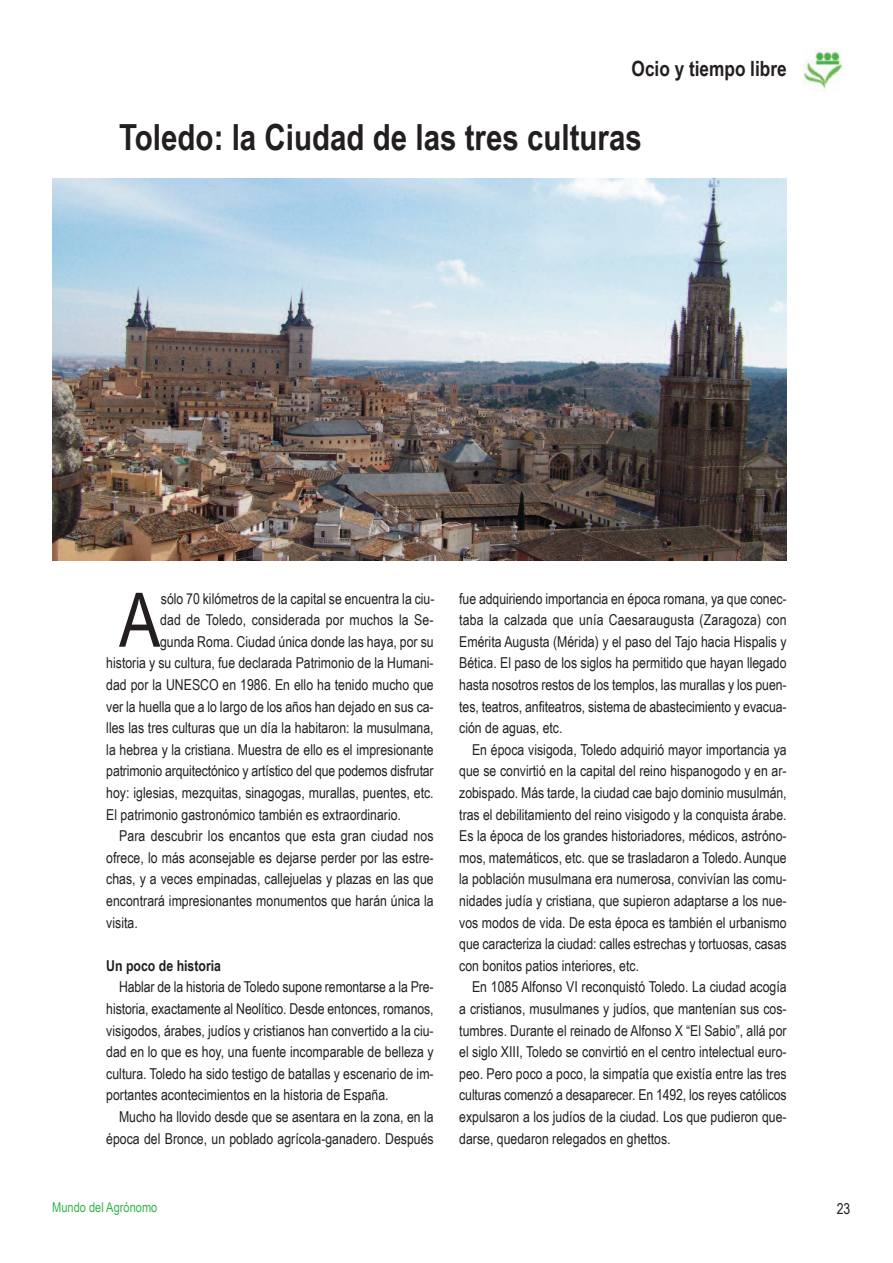
<style>
.page{position:relative;width:893px;height:1263px;background:#fff}
.page>*{position:absolute;margin:0;border:0;box-sizing:border-box;transform-origin:0 0}
.t1{font:75.3px "Arial Narrow";color:#231f20}
.t2{font:700 36px "Arial Narrow";color:#231f20}
.t3{font:700 21px "Arial Narrow";color:#231f20}
.t4{font:15px/21.6px "Arial Narrow";color:#231f20;text-align:justify}
.t5{font:700 15px "Arial Narrow";color:#231f20}
.t6{font:13.5px "Arial Narrow";color:#35b44a}
</style>
<div class="page">
<img style="left:804px;top:50px;width:38px;height:40px">
<img style="left:52px;top:179px;width:735px;height:382px">
<h3 class="t3" style="left:632px;top:56px;width:157px">Ocio y tiempo libre</h3>
<h2 class="t2" style="left:119px;top:116px;width:524px">Toledo: la Ciudad de las tres culturas</h2>
<h1 class="t1" style="left:119px;top:576px;width:43px">A</h1>
<p class="t4" style="left:161px;top:587px;width:275px">sólo 70 kilómetros de la capital se encuentra la ciu-</p>
<p class="t4" style="left:160px;top:609px;width:275px">dad de Toledo, considerada por muchos la Se-</p>
<p class="t4" style="left:160px;top:630px;width:275px">gunda Roma. Ciudad única donde las haya, por su</p>
<p class="t4" style="left:106px;top:652px;width:329px">historia y su cultura, fue declarada Patrimonio de la Humani-</p>
<p class="t4" style="left:106px;top:674px;width:329px">dad por la UNESCO en 1986. En ello ha tenido mucho que</p>
<p class="t4" style="left:106px;top:695px;width:329px">ver la huella que a lo largo de los años han dejado en sus ca-</p>
<p class="t4" style="left:106px;top:717px;width:329px">lles las tres culturas que un día la habitaron: la musulmana,</p>
<p class="t4" style="left:106px;top:738px;width:329px">la hebrea y la cristiana. Muestra de ello es el impresionante</p>
<p class="t4" style="left:106px;top:760px;width:329px">patrimonio arquitectónico y artístico del que podemos disfrutar</p>
<p class="t4" style="left:106px;top:782px;width:329px">hoy: iglesias, mezquitas, sinagogas, murallas, puentes, etc.</p>
<p class="t4" style="left:106px;top:803px;width:296px">El patrimonio gastronómico también es extraordinario.</p>
<p class="t4" style="left:119px;top:825px;width:316px">Para descubrir los encantos que esta gran ciudad nos</p>
<p class="t4" style="left:106px;top:846px;width:329px">ofrece, lo más aconsejable es dejarse perder por las estre-</p>
<p class="t4" style="left:106px;top:868px;width:329px">chas, y a veces empinadas, callejuelas y plazas en las que</p>
<p class="t4" style="left:106px;top:890px;width:329px">encontrará impresionantes monumentos que harán única la</p>
<p class="t4" style="left:106px;top:911px;width:33px">visita.</p>
<p class="t5" style="left:106px;top:957px;width:116px">Un poco de historia</p>
<p class="t4" style="left:106px;top:976px;width:329px;text-indent:13px">Hablar de la historia de Toledo supone remontarse a la Pre&shy;historia, exactamente al Neolítico. Desde entonces, romanos, visigodos, árabes, judíos y cristianos han convertido a la ciu&shy;dad en lo que es hoy, una fuente incomparable de belleza y cultura. Toledo ha sido testigo de batallas y escenario de im&shy;portantes acontecimientos en la historia de España.</p>
<p class="t4" style="left:106px;top:1106px;width:329px;text-align:right">Mucho ha llovido desde que se asentara en la zona, en la época del Bronce, un poblado agrícola-ganadero. Después</p>
<p class="t4" style="left:459px;top:587px;width:329px">fue adquiriendo importancia en época romana, ya que conec&shy;taba la calzada que unía Caesaraugusta (Zaragoza) con Emérita Augusta (Mérida) y el paso del Tajo hacia Hispalis y Bética. El paso de los siglos ha permitido que hayan llegado hasta nosotros restos de los templos, las murallas y los puen&shy;tes, teatros, anfiteatros, sistema de abastecimiento y evacua&shy;ción de aguas, etc.</p>
<p class="t4" style="left:459px;top:738px;width:329px;text-indent:13px">En época visigoda, Toledo adquirió mayor importancia ya que se convirtió en la capital del reino hispanogodo y en ar&shy;zobispado. Más tarde, la ciudad cae bajo dominio musulmán, tras el debilitamiento del reino visigodo y la conquista árabe.<br>Es la época de los grandes historiadores, médicos, astróno&shy;mos, matemáticos, etc. que se trasladaron a Toledo. Aunque la población musulmana era numerosa, convivían las comu&shy;nidades judía y cristiana, que supieron adaptarse a los nue&shy;vos modos de vida. De esta época es también el urbanismo que caracteriza la ciudad: calles estrechas y tortuosas, casas con bonitos patios interiores, etc.</p>
<p class="t4" style="left:459px;top:976px;width:329px;text-indent:13px">En 1085 Alfonso VI reconquistó Toledo. La ciudad acogía a cristianos, musulmanes y judíos, que mantenían sus cos&shy;tumbres. Durante el reinado de Alfonso X “El Sabio”, allá por el siglo XIII, Toledo se convirtió en el centro intelectual euro&shy;peo. Pero poco a poco, la simpatía que existía entre las tres culturas comenzó a desaparecer. En 1492, los reyes católicos expulsaron a los judíos de la ciudad. Los que pudieron que&shy;darse, quedaron relegados en ghettos.</p>
<p class="t6" style="left:52px;top:1199px;width:107px">Mundo del Agrónomo</p>
<p class="t4" style="left:837px;top:1197px;width:15px">23</p>
</div>
